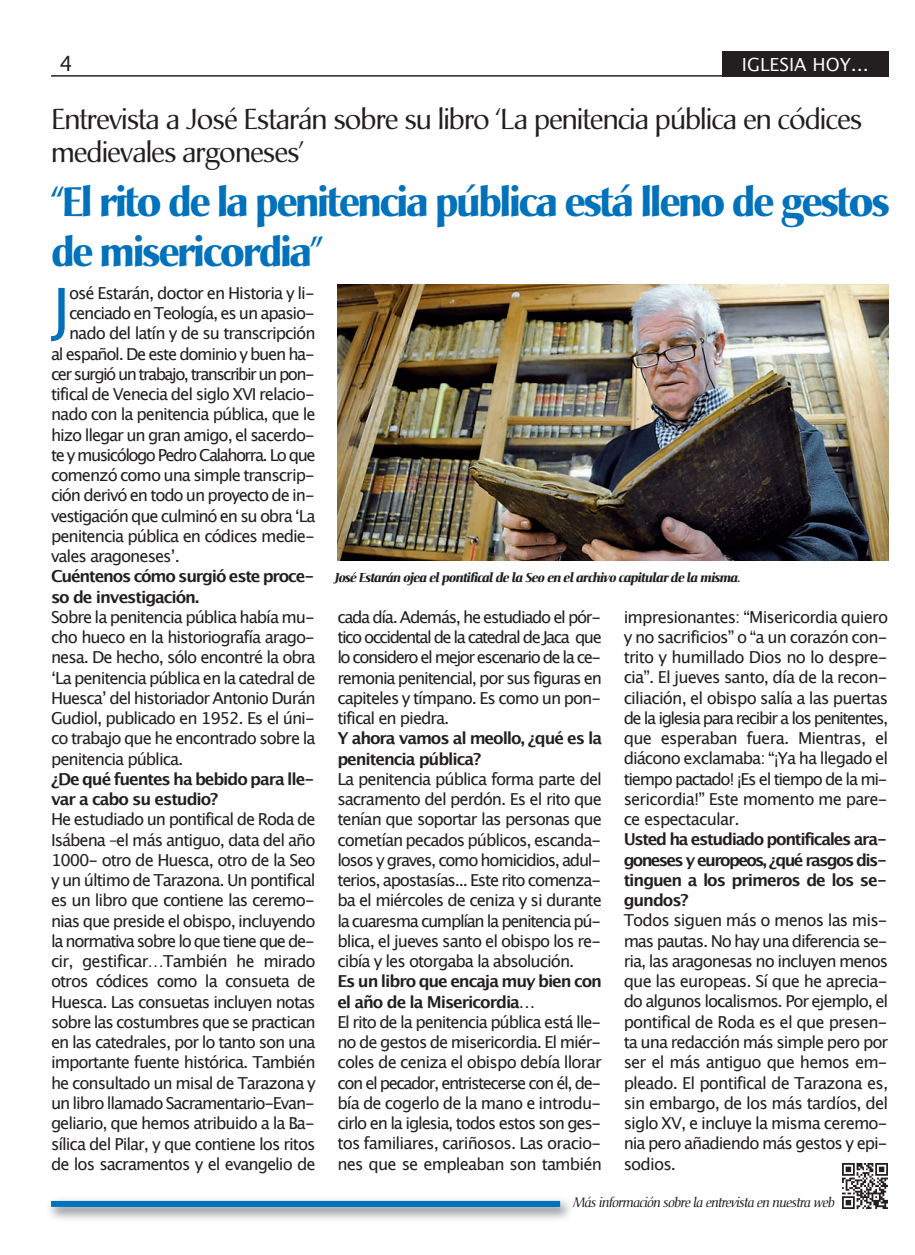
<style>
.page{position:relative;width:915px;height:1255px;background:#fff}
.page>*{position:absolute;margin:0;border:0;box-sizing:border-box;transform-origin:0 0}
.t1{font:61.35px "Lucida Grande";color:#0072bc}
.t2{font:700 40.5px/49.5px "Christiana";letter-spacing:-.06em;color:#0072bc}
.t3{font:28.5px/33px "Christiana";letter-spacing:-.035em;color:#231f20}
.t4{font:21px "Lucida Sans Std";color:#231f20}
.t5{font:18px "Lucida Sans Std";color:#fff}
.t6{font:16.5px/20.2px "Lucida Grande";letter-spacing:-.065em;color:#231f20}
.t7{font:700 16.5px "Lucida Grande";letter-spacing:-.07em;color:#231f20}
.t8{font:16.5px "Lucida Grande";letter-spacing:-.1em;color:#231f20}
.t9{font:16.5px "Lucida Grande";letter-spacing:-.095em;color:#231f20}
.t10{font:16.5px "Lucida Grande";letter-spacing:-.085em;color:#231f20}
.t11{font:italic 13.5px "Christiana";letter-spacing:-.045em;color:#231f20}
.t12{font:italic 700 12.75px "Christiana";letter-spacing:-.045em;color:#231f20}
.s1{font-weight:700}
</style>
<div class="page">
<hr style="left:51px;top:75px;width:812px;height:2px;background:#231f20">
<div style="left:722px;top:51px;width:166px;height:26px;background:#231f20"></div>
<img style="left:50px;top:1199px;width:520px;height:20px">
<div style="left:51px;top:1200px;width:509px;height:6px;background:#0072bc"></div>
<img style="left:337px;top:284px;width:551px;height:276px">
<img style="left:842px;top:1163px;width:45px;height:44px">
<p class="t4" style="left:59px;top:55px;width:15px">4</p>
<p class="t5" style="left:741px;top:57px;width:128px">IGLESIA HOY…</p>
<p class="t3" style="left:51px;top:105px;width:812px">Entrevista a José Estarán sobre su libro ‘La penitencia pública en códices medievales argoneses’</p>
<p class="t2" style="left:51px;top:181px;width:840px">“El rito de la penitencia pública está lleno de gestos de misericordia”</p>
<p class="t1" style="left:51px;top:273px;width:21px">J</p>
<p class="t6" style="left:69px;top:282px;width:247px">osé Estarán, doctor en Historia y li-</p>
<p class="t6" style="left:69px;top:302px;width:247px">cenciado en Teología, es un apasio-</p>
<p class="t6" style="left:69px;top:323px;width:248px">nado del latín y de su transcripción</p>
<p class="t6" style="left:51px;top:343px;width:265px">al español. De este dominio y buen ha-</p>
<p class="t8" style="left:51px;top:364px;width:265px">cer surgió un trabajo, transcribir un pon-</p>
<p class="t6" style="left:51px;top:383px;width:265px">tifical de Venecia del siglo XVI relacio-</p>
<p class="t6" style="left:51px;top:404px;width:266px">nado con la penitencia pública, que le</p>
<p class="t6" style="left:51px;top:424px;width:265px">hizo llegar un gran amigo, el sacerdo-</p>
<p class="t9" style="left:51px;top:445px;width:266px">te y musicólogo Pedro Calahorra. Lo que</p>
<p class="t6" style="left:51px;top:464px;width:265px">comenzó como una simple transcrip-</p>
<p class="t6" style="left:51px;top:485px;width:265px">ción derivó en todo un proyecto de in-</p>
<p class="t6" style="left:51px;top:505px;width:266px">vestigación que culminó en su obra ‘La</p>
<p class="t6" style="left:51px;top:525px;width:265px">penitencia pública en códices medie-</p>
<p class="t6" style="left:51px;top:545px;width:130px">vales aragoneses’.</p>
<p class="t7" style="left:51px;top:566px;width:265px">Cuéntenos cómo surgió este proce-</p>
<p class="t7" style="left:51px;top:586px;width:149px">so de investigación.</p>
<p class="t6" style="left:51px;top:606px;width:265px">Sobre la penitencia pública había mu-</p>
<p class="t6" style="left:51px;top:626px;width:265px">cho hueco en la historiografía arago-</p>
<p class="t6" style="left:51px;top:647px;width:266px">nesa. De hecho, sólo encontré la obra</p>
<p class="t6" style="left:51px;top:667px;width:266px">‘La penitencia pública en la catedral de</p>
<p class="t6" style="left:51px;top:687px;width:266px">Huesca’ del historiador Antonio Durán</p>
<p class="t6" style="left:51px;top:707px;width:265px">Gudiol, publicado en 1952. Es el úni-</p>
<p class="t6" style="left:51px;top:728px;width:266px">co trabajo que he encontrado sobre la</p>
<p class="t6" style="left:51px;top:748px;width:134px">penitencia pública.</p>
<p class="t7" style="left:51px;top:769px;width:265px">¿De qué fuentes ha bebido para lle-</p>
<p class="t7" style="left:51px;top:789px;width:169px">var a cabo su estudio?</p>
<p class="t6" style="left:51px;top:809px;width:266px">He estudiado un pontifical de Roda de</p>
<p class="t6" style="left:51px;top:829px;width:266px">Isábena –el más antiguo, data del año</p>
<p class="t6" style="left:51px;top:849px;width:266px">1000- otro de Huesca, otro de la Seo</p>
<p class="t6" style="left:51px;top:869px;width:266px">y un último de Tarazona. Un pontifical</p>
<p class="t6" style="left:51px;top:890px;width:265px">es un libro que contiene las ceremo-</p>
<p class="t6" style="left:51px;top:910px;width:266px">nias que preside el obispo, incluyendo</p>
<p class="t10" style="left:51px;top:931px;width:265px">la normativa sobre lo que tiene que de-</p>
<p class="t6" style="left:51px;top:950px;width:266px">cir, gestificar…También he mirado</p>
<p class="t6" style="left:51px;top:971px;width:266px">otros códices como la consueta de</p>
<p class="t6" style="left:51px;top:991px;width:266px">Huesca. Las consuetas incluyen notas</p>
<p class="t6" style="left:51px;top:1011px;width:266px">sobre las costumbres que se practican</p>
<p class="t6" style="left:51px;top:1031px;width:266px">en las catedrales, por lo tanto son una</p>
<p class="t6" style="left:51px;top:1052px;width:266px">importante fuente histórica. También</p>
<p class="t6" style="left:51px;top:1072px;width:266px">he consultado un misal de Tarazona y</p>
<p class="t6" style="left:51px;top:1092px;width:265px">un libro llamado Sacramentario-Evan-</p>
<p class="t6" style="left:51px;top:1112px;width:265px">geliario, que hemos atribuido a la Ba-</p>
<p class="t6" style="left:51px;top:1133px;width:266px">sílica del Pilar, y que contiene los ritos</p>
<p class="t6" style="left:51px;top:1153px;width:266px">de los sacramentos y el evangelio de</p>
<p class="t12" style="left:335px;top:572px;width:407px">José Estarán ojea el pontifical de la Seo en el archivo capitular de la misma.</p>
<p class="t6" style="left:337px;top:606px;width:266px">cada día. Además, he estudiado el pór&shy;tico occidental de la catedral de Jaca que lo considero el mejor escenario de la ce&shy;remonia penitencial, por sus figuras en capiteles y tímpano. Es como un pon&shy;tifical en piedra.<br><span class="s1">Y ahora vamos al meollo, ¿qué es la penitencia pública?<br></span>La penitencia pública forma parte del sacramento del perdón. Es el rito que tenían que soportar las personas que cometían pecados públicos, escanda&shy;losos y graves, como homicidios, adul&shy;terios, apostasías... Este rito comenza&shy;ba el miércoles de ceniza y si durante la cuaresma cumplían la penitencia pú&shy;blica, el jueves santo el obispo los re&shy;cibía y les otorgaba la absolución.<br><span class="s1">Es un libro que encaja muy bien con el año de la Misericordia…<br></span>El rito de la penitencia pública está lle&shy;no de gestos de misericordia. El miér&shy;coles de ceniza el obispo debía llorar con el pecador, entristecerse con él, de&shy;bía de cogerlo de la mano e introdu&shy;cirlo en la iglesia, todos estos son ges&shy;tos familiares, cariñosos. Las oracio&shy;nes que se empleaban son también</p>
<p class="t6" style="left:623px;top:606px;width:266px">impresionantes: “Misericordia quiero y no sacrificios” o “a un corazón con&shy;trito y humillado Dios no lo despre&shy;cia”. El jueves santo, día de la recon&shy;ciliación, el obispo salía a las puertas de la iglesia para recibir a los penitentes, que esperaban fuera. Mientras, el diácono exclamaba: “¡Ya ha llegado el tiempo pactado! ¡Es el tiempo de la mi&shy;sericordia!” Este momento me pare&shy;ce espectacular.<br><span class="s1">Usted ha estudiado pontificales ara&shy;goneses y europeos, ¿qué rasgos dis&shy;tinguen a los primeros de los se&shy;gundos?<br></span>Todos siguen más o menos las mis&shy;mas pautas. No hay una diferencia se&shy;ria, las aragonesas no incluyen menos que las europeas. Sí que he aprecia&shy;do algunos localismos. Por ejemplo, el pontifical de Roda es el que presen&shy;ta una redacción más simple pero por ser el más antiguo que hemos em&shy;pleado. El pontifical de Tarazona es, sin embargo, de los más tardíos, del siglo XV, e incluye la misma ceremo&shy;nia pero añadiendo más gestos y epi&shy;sodios.</p>
<p class="t11" style="left:573px;top:1196px;width:263px">Más información sobre la entrevista en nuestra web</p>
</div>
